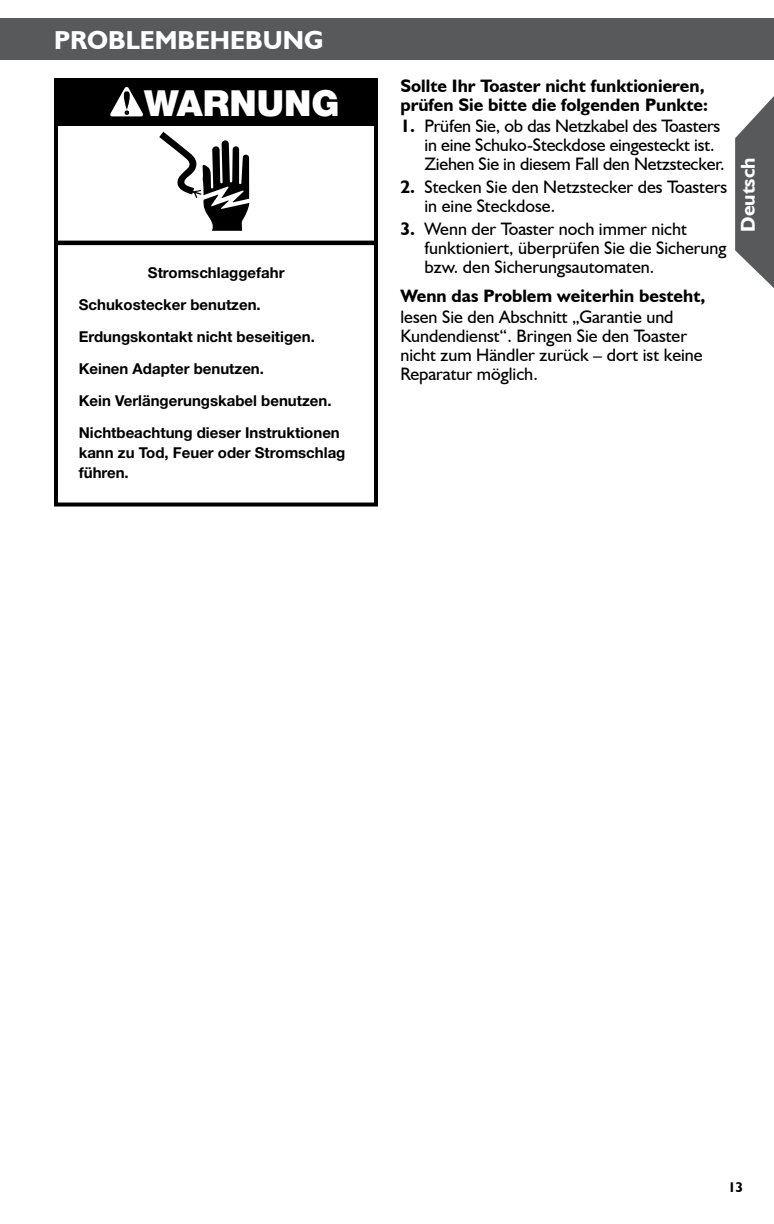
<style>
.page{position:relative;width:774px;height:1224px;background:#fff}
.page>*{position:absolute;margin:0;border:0;box-sizing:border-box;transform-origin:0 0}
.t1{font:900 36px "Helvetica Neue LT Std";color:#fff}
.t2{font:700 26px "Humanist 521 BT";color:#fff}
.t3{font:700 20px "Humanist 521 BT";color:#fff}
.t4{font:18px/19px "Humanist 521 BT";color:#000}
.t5{font:700 18px/19px "Humanist 521 BT";color:#000}
.t6{font:700 15px/32px "Helvetica Neue LT Std";color:#000}
.t7{font:700 14px "Humanist 521 BT";color:#000}
.s1{font-weight:700}
</style>
<div class="page">
<svg style="left:735px;top:96px;width:39px;height:192px"></svg>
<div style="left:54px;top:78px;width:324px;height:429px;border:4px solid #000"></div>
<div style="left:56px;top:80px;width:320px;height:46px;background:#000"></div>
<svg style="left:110px;top:87px;width:33px;height:29px"></svg>
<hr style="left:54px;top:241px;width:323px;height:4px;background:#000">
<svg style="left:159px;top:132px;width:90px;height:99px"></svg>
<div style="left:0;top:18px;width:774px;height:42px;background:#58595b"></div>
<h2 class="t2" style="left:54px;top:24px;width:271px">PROBLEMBEHEBUNG</h2>
<h1 class="t1" style="left:144px;top:82px;width:197px">WARNUNG</h1>
<p class="t6" style="left:79px;top:256px;width:263px;text-indent:69px">Stromschlaggefahr<br>Schukostecker benutzen.<br>Erdungskontakt nicht beseitigen.<br>Keinen Adapter benutzen.<br>Kein Verlängerungskabel benutzen.<br>Nichtbeachtung dieser Instruktionen</p>
<p class="t6" style="left:79px;top:442px;width:268px;line-height:20px">kann zu Tod, Feuer oder Stromschlag führen.</p>
<p class="t5" style="left:400px;top:76px;width:309px">Sollte Ihr Toaster nicht funktionieren, prüfen Sie bitte die folgenden Punkte:</p>
<p class="t4" style="left:424px;top:116px;width:302px;text-indent:-24px"><span class="s1">1.</span> Prüfen Sie, ob das Netzkabel des Toasters in eine Schuko-Steckdose eingesteckt ist.<br>Ziehen Sie in diesem Fall den Netzstecker.</p>
<p class="t4" style="left:424px;top:177px;width:304px;text-indent:-24px"><span class="s1">2.</span> Stecken Sie den Netzstecker des Toasters in eine Steckdose.</p>
<p class="t4" style="left:424px;top:219px;width:304px;text-indent:-24px"><span class="s1">3.</span> Wenn der Toaster noch immer nicht funktioniert, überprüfen Sie die Sicherung bzw. den Sicherungsautomaten.</p>
<p class="t5" style="left:400px;top:286px;width:306px">Wenn das Problem weiterhin besteht,</p>
<p class="t4" style="left:400px;top:307px;width:304px">lesen Sie den Abschnitt „Garantie und Kundendienst“. Bringen Sie den Toaster nicht zum Händler zurück – dort ist keine Reparatur möglich.</p>
<p class="t3" style="left:736px;top:232px;width:76px;rotate:-90deg">Deutsch</p>
<p class="t7" style="left:728px;top:1178px;width:17px">13</p>
</div>
